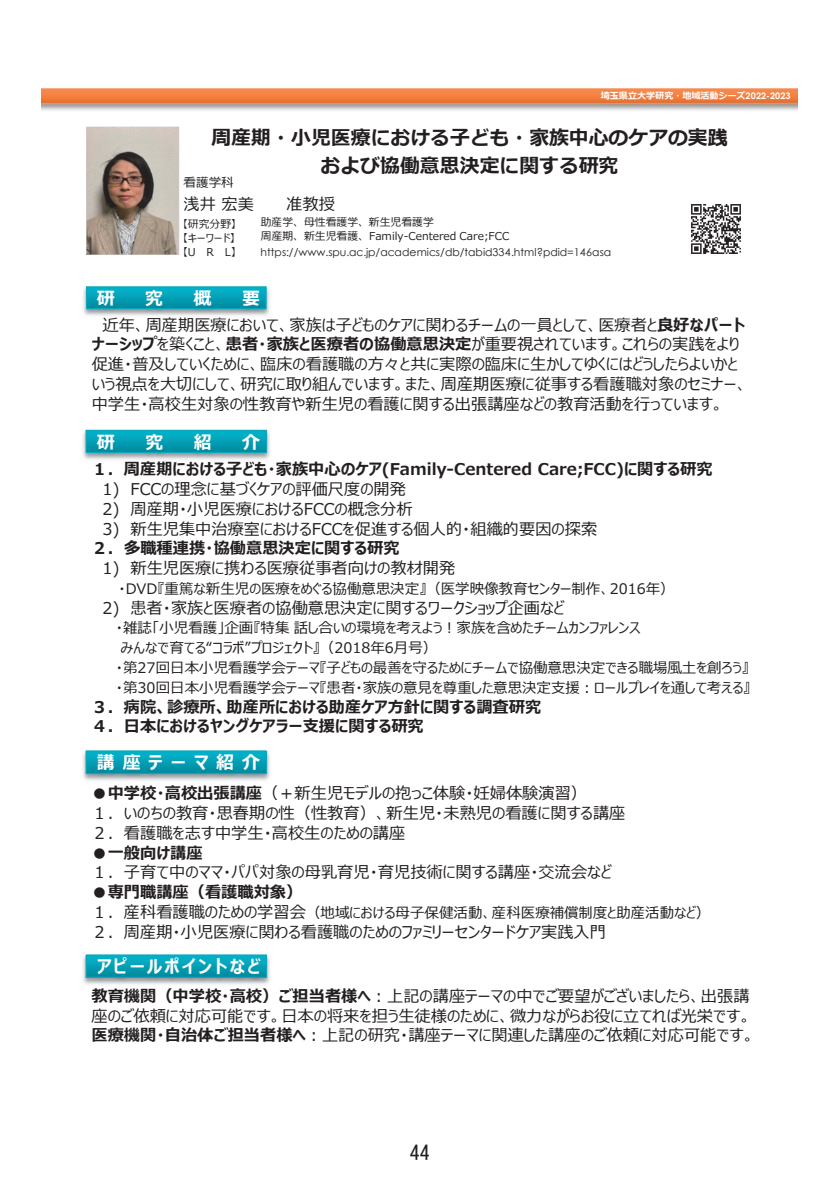
<style>
.page{position:relative;width:840px;height:1191px;background:#fff}
.page>*{position:absolute;margin:0;border:0;box-sizing:border-box;transform-origin:0 0}
.t1{font:20px "MS Gothic";color:#231f20}
.t2{font:700 19.8px/28.6px "Meiryo";color:#231f20;text-align:center}
.t3{font:700 18px "Meiryo UI";letter-spacing:.115em;color:#fff}
.t4{font:700 18px "Meiryo UI";letter-spacing:.435em;color:#fff}
.t5{font:16.2px/19.8px "Meiryo UI";color:#231f20}
.t6{font:700 16.2px/19.6px "Meiryo UI";color:#231f20}
.t7{font:16.2px "Meiryo";color:#231f20}
.t8{font:14.4px "Meiryo UI";color:#231f20}
.t9{font:12.6px "Meiryo";color:#231f20}
.t10{font:10.8px "Century Gothic";color:#231f20}
.t11{font:10.8px "Meiryo";color:#231f20}
.t12{font:10.8px/14px "Meiryo UI";letter-spacing:.005em;color:#231f20;text-align:justify}
.t13{font:700 9px "Meiryo";color:#fff}
.s1{font-family:"Century Gothic"}
.s2{font-weight:700}
.s3{font-weight:400}
.s4{font-size:16.2px}
</style>
<div class="page">
<img style="left:42px;top:88px;width:755px;height:23px">
<img style="left:83px;top:286px;width:187px;height:30px">
<img style="left:83px;top:750px;width:187px;height:31px">
<img style="left:83px;top:954px;width:187px;height:31px">
<img style="left:83px;top:429px;width:187px;height:31px">
<img style="left:691px;top:204px;width:50px;height:50px">
<svg style="left:86px;top:127px;width:93px;height:128px;background:#a89b90"></svg>
<p class="t13" style="left:600px;top:89px;width:191px">埼⽟県⽴⼤学研究・地域活動シーズ<span class="s1">2022-2023</span></p>
<p class="t2" style="left:211px;top:124px;width:517px">周産期・⼩児医療における⼦ども・家族中⼼のケアの実践および協働意思決定に関する研究</p>
<p class="t9" style="left:183px;top:174px;width:52px">看護学科</p>
<p class="t11" style="left:261px;top:214px;width:174px">助産学、⺟性看護学、新⽣児看護学</p>
<p class="t7" style="left:183px;top:192px;width:72px">浅井宏美</p>
<p class="t7" style="left:286px;top:192px;width:50px">准教授</p>
<p class="t11" style="left:261px;top:229px;width:250px">周産期、新⽣児看護、Family-Centered Care;FCC</p>
<p class="t12" style="left:182px;top:217px;width:55px">【研究分野】【キーワード】【U R L】</p>
<p class="t10" style="left:260px;top:244px;width:352px">https://www.spu.ac.jp/academics/db/tabid334.html?pdid=146asa</p>
<p class="t3" style="left:97px;top:285px;width:19px">研</p>
<p class="t3" style="left:145px;top:285px;width:19px">究</p>
<p class="t3" style="left:193px;top:285px;width:19px">概</p>
<p class="t3" style="left:242px;top:285px;width:19px">要</p>
<p class="t5" style="left:92px;top:316px;width:657px;text-indent:11px">近年、周産期医療において、家族は⼦どものケアに関わるチームの⼀員として、医療者と<span class="s2">良好なパートナーシップ</span>を築くこと、<span class="s2">患者・家族と医療者の協働意思決定</span>が重要視されています。これらの実践をより促進・普及していくために、臨床の看護職の⽅々と共に実際の臨床に⽣かしてゆくにはどうしたらよいかという視点を⼤切にして、研究に取り組んでいます。また、周産期医療に従事する看護職対象のセミナー、中学⽣・⾼校⽣対象の性教育や新⽣児の看護に関する出張講座などの教育活動を⾏っています。</p>
<p class="t3" style="left:97px;top:429px;width:19px">研</p>
<p class="t3" style="left:145px;top:429px;width:19px">究</p>
<p class="t3" style="left:194px;top:429px;width:19px">紹</p>
<p class="t3" style="left:242px;top:429px;width:19px">介</p>
<p class="t6" style="left:91px;top:460px;width:622px">１．周産期における⼦ども・家族中⼼のケア(Family-Centered Care;FCC)に関する研究</p>
<p class="t5" style="left:102px;top:480px;width:305px">1) FCCの理念に基づくケアの評価尺度の開発</p>
<p class="t5" style="left:102px;top:500px;width:311px">2) 周産期・⼩児医療におけるFCCの概念分析</p>
<p class="t5" style="left:102px;top:519px;width:496px">3) 新⽣児集中治療室におけるFCCを促進する個⼈的・組織的要因の探索</p>
<p class="t6" style="left:91px;top:539px;width:309px">２. 多職種連携・協働意思決定に関する研究</p>
<p class="t5" style="left:102px;top:559px;width:354px">1) 新⽣児医療に携わる医療従事者向けの教材開発</p>
<p class="t8" style="left:118px;top:578px;width:557px">・DVD『重篤な新⽣児の医療をめぐる協働意思決定』（医学映像教育センター制作、2016年）</p>
<p class="t5" style="left:102px;top:598px;width:463px">2) 患者・家族と医療者の協働意思決定に関するワークショップ企画など</p>
<p class="t8" style="left:116px;top:618px;width:526px">・雑誌「⼩児看護」企画『特集話し合いの環境を考えよう︕家族を含めたチームカンファレンス</p>
<p class="t8" style="left:120px;top:638px;width:318px">みんなで育てる“コラボ”プロジェクト』（2018年6⽉号）</p>
<p class="t8" style="left:116px;top:657px;width:634px">・第27回⽇本⼩児看護学会テーマ『⼦どもの最善を守るためにチームで協働意思決定できる職場⾵⼟を創ろう』</p>
<p class="t8" style="left:116px;top:677px;width:636px">・第30回⽇本⼩児看護学会テーマ『患者・家族の意⾒を尊重した意思決定⽀援︓ロールプレイを通して考える』</p>
<p class="t6" style="left:91px;top:698px;width:451px">３．病院、診療所、助産所における助産ケア⽅針に関する調査研究<br>４．⽇本におけるヤングケアラー⽀援に関する研究</p>
<p class="t4" style="left:97px;top:750px;width:164px">講座テーマ紹介</p>
<p class="t5" style="left:91px;top:784px;width:535px">●<span class="s2">中学校・⾼校出張講座</span>（＋新⽣児モデルの抱っこ体験・妊婦体験演習）<br>１．いのちの教育・思春期の性（性教育）、新⽣児・未熟児の看護に関する講座<br>２．看護職を志す中学⽣・⾼校⽣のための講座</p>
<p class="t6" style="left:91px;top:843px;width:113px">●⼀般向け講座</p>
<p class="t5" style="left:91px;top:863px;width:521px">１．⼦育て中のママ・パパ対象の⺟乳育児・育児技術に関する講座・交流会など</p>
<p class="t6" style="left:91px;top:883px;width:212px"><span class="s3">●</span>専⾨職講座（看護職対象）</p>
<p class="t8" style="left:91px;top:902px;width:619px"><span class="s4">１．産科看護職のための学習会</span>（地域における⺟⼦保健活動、産科医療補償制度と助産活動など）</p>
<p class="t5" style="left:91px;top:922px;width:515px">２．周産期・⼩児医療に関わる看護職のためのファミリーセンタードケア実践⼊⾨</p>
<p class="t3" style="left:97px;top:954px;width:164px">アピールポイントなど</p>
<p class="t5" style="left:91px;top:987px;width:664px"><span class="s2">教育機関（中学校・⾼校）ご担当者様へ</span>︓上記の講座テーマの中でご要望がございましたら、出張講座のご依頼に対応可能です。⽇本の将来を担う⽣徒様のために、微⼒ながらお役に⽴てれば光栄です。<span class="s2">医療機関・⾃治体ご担当者様へ</span>︓上記の研究・講座テーマに関連した講座のご依頼に対応可能です。</p>
<p class="t1" style="left:410px;top:1142px;width:21px">44</p>
</div>
